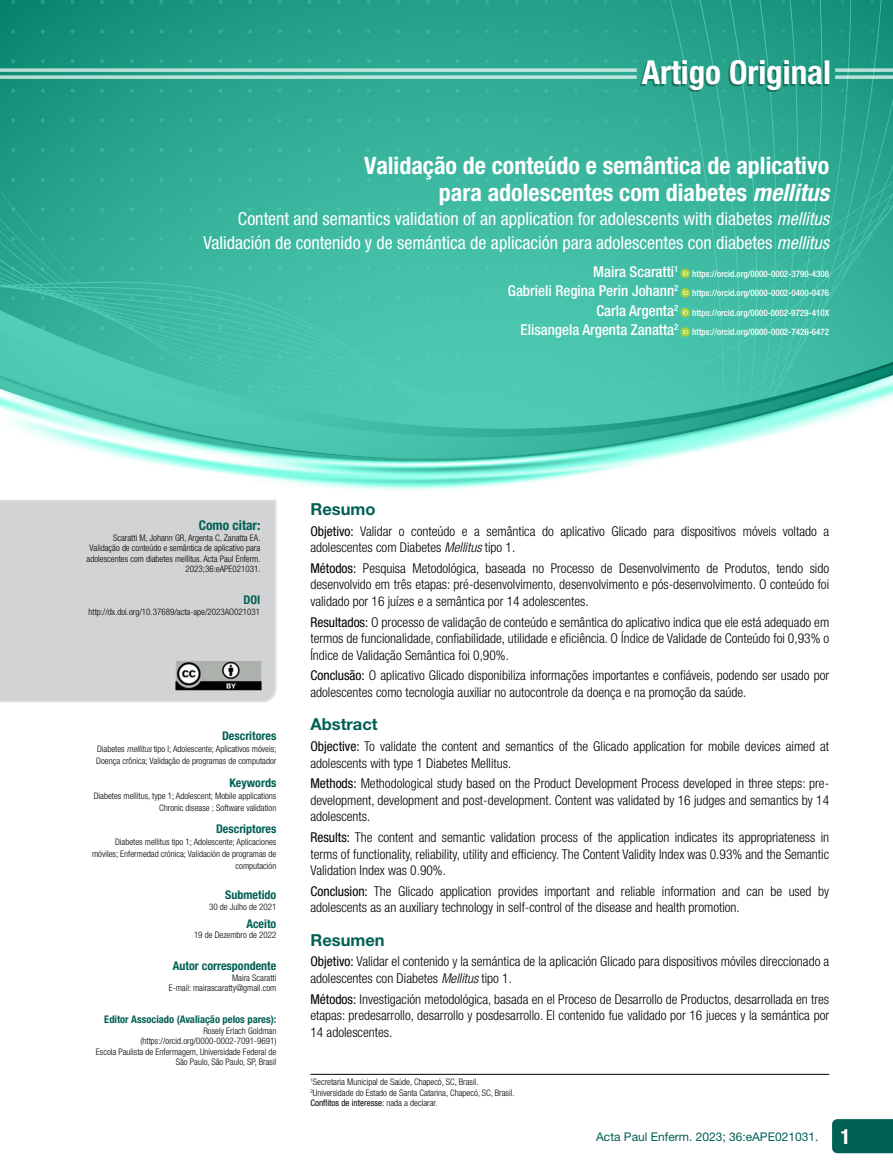
<style>
.page{position:relative;width:893px;height:1170px;background:#fff}
.page>*{position:absolute;margin:0;border:0;box-sizing:border-box;transform-origin:0 0}
.t1{font:700 condensed 33px "Helvetica Neue LT Std";color:#fff}
.t2{font:700 condensed 24px/27px "Helvetica Neue LT Std";color:#fff;text-align:right}
.t3{font:condensed 18px/24px "Helvetica Neue LT Std";color:#fff;text-align:right}
.t4{font:700 16.5px "Helvetica Neue LT Std";color:#006053}
.t5{font:500 condensed 15px "Helvetica Neue LT Std";color:#fff}
.t6{font:300 condensed 13.5px/16.5px "Helvetica Neue LT Std";color:#000}
.t7{font:700 condensed 13.5px "Helvetica Neue LT Std";color:#006053}
.t8{font:700 condensed 12px "Helvetica Neue LT Std";color:#006053}
.t9{font:12px "Helvetica Neue LT Std";color:#006053}
.t10{font:700 condensed 10.5px "Helvetica Neue LT Std";color:#006053}
.t11{font:300 condensed 9px/10.5px "Helvetica Neue LT Std";color:#000;text-align:right}
.t12{font:500 condensed 9px "Helvetica Neue LT Std";color:#fff}
.s1{font-style:italic}
.s2{font-weight:400}
.s3{font-weight:700;font-stretch:condensed;font-size:21px;color:#fff}
</style>
<div class="page">
<div style="left:832px;top:1119px;width:61px;height:34px;background:#006053"></div>
<img style="left:0;top:0;width:893px;height:490px">
<svg style="left:835px;top:75px;width:58px;height:4px"></svg>
<svg style="left:835px;top:68px;width:58px;height:4px"></svg>
<svg style="left:0;top:500px;width:277px;height:203px;background:#e1e3e3"></svg>
<div style="left:0;top:501px;width:275px;height:199px;background:#d1d3d4"></div>
<img style="left:175px;top:660px;width:86px;height:30px">
<svg style="left:680px;top:269px;width:10px;height:9px"></svg>
<svg style="left:683px;top:270px;width:5px;height:5px"></svg>
<svg style="left:680px;top:288px;width:10px;height:10px"></svg>
<svg style="left:683px;top:290px;width:5px;height:5px"></svg>
<svg style="left:680px;top:308px;width:10px;height:9px"></svg>
<svg style="left:683px;top:309px;width:5px;height:5px"></svg>
<svg style="left:680px;top:327px;width:10px;height:10px"></svg>
<svg style="left:683px;top:329px;width:5px;height:5px"></svg>
<hr style="left:310px;top:1073px;width:519px;height:1px;background:#000">
<div style="left:640px;top:62px;width:187px;height:30px;background:#000;opacity:.3"></div>
<svg style="left:0;top:75px;width:637px;height:4px;background:#aadad1"></svg>
<svg style="left:0;top:68px;width:637px;height:4px;background:#aadad1"></svg>
<h1 class="t1" style="left:642px;top:52px;width:191px">Artigo Original</h1>
<h2 class="t2" style="left:364px;top:151px;width:466px">Validação de conteúdo e semântica de aplicativo para adolescentes com diabetes <span class="s1">mellitus</span></h2>
<h3 class="t3" style="left:203px;top:206px;width:627px">Content and semantics validation of an application for adolescents with diabetes <span class="s1">mellitus<br></span>Validación de contenido y de semántica de aplicación para adolescentes con diabetes <span class="s1">mellitus</span></h3>
<p class="t5" style="left:593px;top:262px;width:87px">Maira Scaratti<sup>1</sup></p>
<p class="t12" style="left:692px;top:268px;width:138px">https://orcid.org/0000-0002-3790-4308</p>
<p class="t5" style="left:508px;top:282px;width:172px">Gabrieli Regina Perin Johann<sup>2</sup></p>
<p class="t12" style="left:692px;top:287px;width:138px">https://orcid.org/0000-0002-0400-0476</p>
<p class="t5" style="left:596px;top:301px;width:83px">Carla Argenta<sup>2</sup></p>
<p class="t12" style="left:692px;top:307px;width:139px">https://orcid.org/0000-0002-9729-410X</p>
<p class="t5" style="left:520px;top:321px;width:159px">Elisangela Argenta Zanatta<sup>2</sup></p>
<p class="t12" style="left:692px;top:326px;width:138px">https://orcid.org/0000-0002-7426-6472</p>
<p class="t7" style="left:199px;top:517px;width:63px">Como citar:</p>
<p class="t11" style="left:87px;top:532px;width:176px">Scaratti M, Johann GR, Argenta C, Zanatta EA.<br>Validação de conteúdo e semântica de aplicativo para adolescentes com diabetes mellitus. Acta Paul Enferm.<br>2023;36:eAPE021031.</p>
<p class="t8" style="left:244px;top:593px;width:18px">DOI</p>
<p class="t11" style="left:88px;top:606px;width:173px">http://dx.doi.org/10.37689/acta-ape/2023AO021031</p>
<p class="t8" style="left:222px;top:728px;width:56px">Descritores</p>
<p class="t11" style="left:96px;top:743px;width:182px;line-height:12px;text-align:left">Diabetes <span class="s1">mellitus</span> tipo I; Adolescente; Aplicativos móveis;<br>Doença crônica; Validação de programas de computador</p>
<p class="t8" style="left:230px;top:775px;width:48px">Keywords</p>
<p class="t11" style="left:94px;top:789px;width:184px;line-height:12px">Diabetes mellitus, type 1; Adolescent; Mobile applications<br>Chronic disease ; Software validation</p>
<p class="t8" style="left:216px;top:821px;width:62px">Descriptores</p>
<p class="t11" style="left:92px;top:835px;width:186px;line-height:12px">Diabetes mellitus tipo 1; Adolescente; Aplicaciones móviles; Enfermedad crónica; Validación de programas de computación</p>
<p class="t8" style="left:225px;top:887px;width:53px">Submetido</p>
<p class="t11" style="left:209px;top:901px;width:69px">30 de Julho de 2021</p>
<p class="t8" style="left:246px;top:916px;width:31px">Aceito</p>
<p class="t11" style="left:194px;top:929px;width:84px">19 de Dezembro de 2022</p>
<p class="t8" style="left:173px;top:958px;width:105px">Autor correspondente</p>
<p class="t11" style="left:169px;top:972px;width:109px">Maira Scaratti<br>E-mail: mairascaratty@gmail.com</p>
<p class="t10" style="left:104px;top:1013px;width:174px">Editor Associado (Avaliação pelos pares):</p>
<p class="t11" style="left:96px;top:1025px;width:182px">Rosely Erlach Goldman (https://orcid.org/0000-0002-7091-9691)<br>Escola Paulista de Enfermagem, Universidade Federal de São Paulo, São Paulo, SP, Brasil</p>
<p class="t4" style="left:310px;top:498px;width:67px">Resumo</p>
<p class="t6" style="left:310px;top:522px;width:520px"><span class="s2">Objetivo:</span> Validar o conteúdo e a semântica do aplicativo Glicado para dispositivos móveis voltado a adolescentes com Diabetes <span class="s1">Mellitus</span> tipo 1.</p>
<p class="t6" style="left:310px;top:559px;width:520px;text-align:justify"><span class="s2">Métodos:</span> Pesquisa Metodológica, baseada no Processo de Desenvolvimento de Produtos, tendo sido desenvolvido em três etapas: pré-desenvolvimento, desenvolvimento e pós-desenvolvimento. O conteúdo foi validado por 16 juízes e a semântica por 14 adolescentes.</p>
<p class="t6" style="left:310px;top:613px;width:520px;text-align:justify"><span class="s2">Resultados:</span> O processo de validação de conteúdo e semântica do aplicativo indica que ele está adequado em termos de funcionalidade, confiabilidade, utilidade e eficiência. O Índice de Validade de Conteúdo foi 0,93% o Índice de Validação Semântica foi 0,90%.</p>
<p class="t6" style="left:310px;top:667px;width:520px"><span class="s2">Conclusão:</span> O aplicativo Glicado disponibiliza informações importantes e confiáveis, podendo ser usado por adolescentes como tecnologia auxiliar no autocontrole da doença e na promoção da saúde.</p>
<p class="t4" style="left:310px;top:714px;width:69px">Abstract</p>
<p class="t6" style="left:310px;top:737px;width:520px"><span class="s2">Objective:</span> To validate the content and semantics of the Glicado application for mobile devices aimed at adolescents with type 1 Diabetes Mellitus.</p>
<p class="t6" style="left:310px;top:775px;width:520px;text-align:justify"><span class="s2">Methods:</span> Methodological study based on the Product Development Process developed in three steps: pre&shy;development, development and post-development. Content was validated by 16 judges and semantics by 14 adolescents.</p>
<p class="t6" style="left:310px;top:828px;width:520px;text-align:justify"><span class="s2">Results:</span> The content and semantic validation process of the application indicates its appropriateness in terms of functionality, reliability, utility and efficiency. The Content Validity Index was 0.93% and the Semantic Validation Index was 0.90%.</p>
<p class="t6" style="left:310px;top:882px;width:520px"><span class="s2">Conclusion:</span> The Glicado application provides important and reliable information and can be used by adolescents as an auxiliary technology in self-control of the disease and health promotion.</p>
<p class="t4" style="left:310px;top:929px;width:76px">Resumen</p>
<p class="t6" style="left:310px;top:953px;width:520px"><span class="s2">Objetivo:</span> Validar el contenido y la semántica de la aplicación Glicado para dispositivos móviles direccionado a adolescentes con Diabetes <span class="s1">Mellitus</span> tipo 1.</p>
<p class="t6" style="left:310px;top:990px;width:520px;text-align:justify"><span class="s2">Métodos:</span> Investigación metodológica, basada en el Proceso de Desarrollo de Productos, desarrollada en tres etapas: predesarrollo, desarrollo y posdesarrollo. El contenido fue validado por 16 jueces y la semántica por 14 adolescentes.</p>
<p class="t11" style="left:310px;top:1076px;width:206px;text-align:left"><sup>1</sup>Secretaria Municipal de Saúde, Chapecó, SC, Brasil.<br><sup>2</sup>Universidade do Estado de Santa Catarina, Chapecó, SC, Brasil.<br><span class="s2">Conflitos de interesse:</span> nada a declarar.</p>
<p class="t9" style="left:596px;top:1129px;width:256px">Acta Paul Enferm. 2023; 36:eAPE021031. <span class="s3">1</span></p>
</div>
